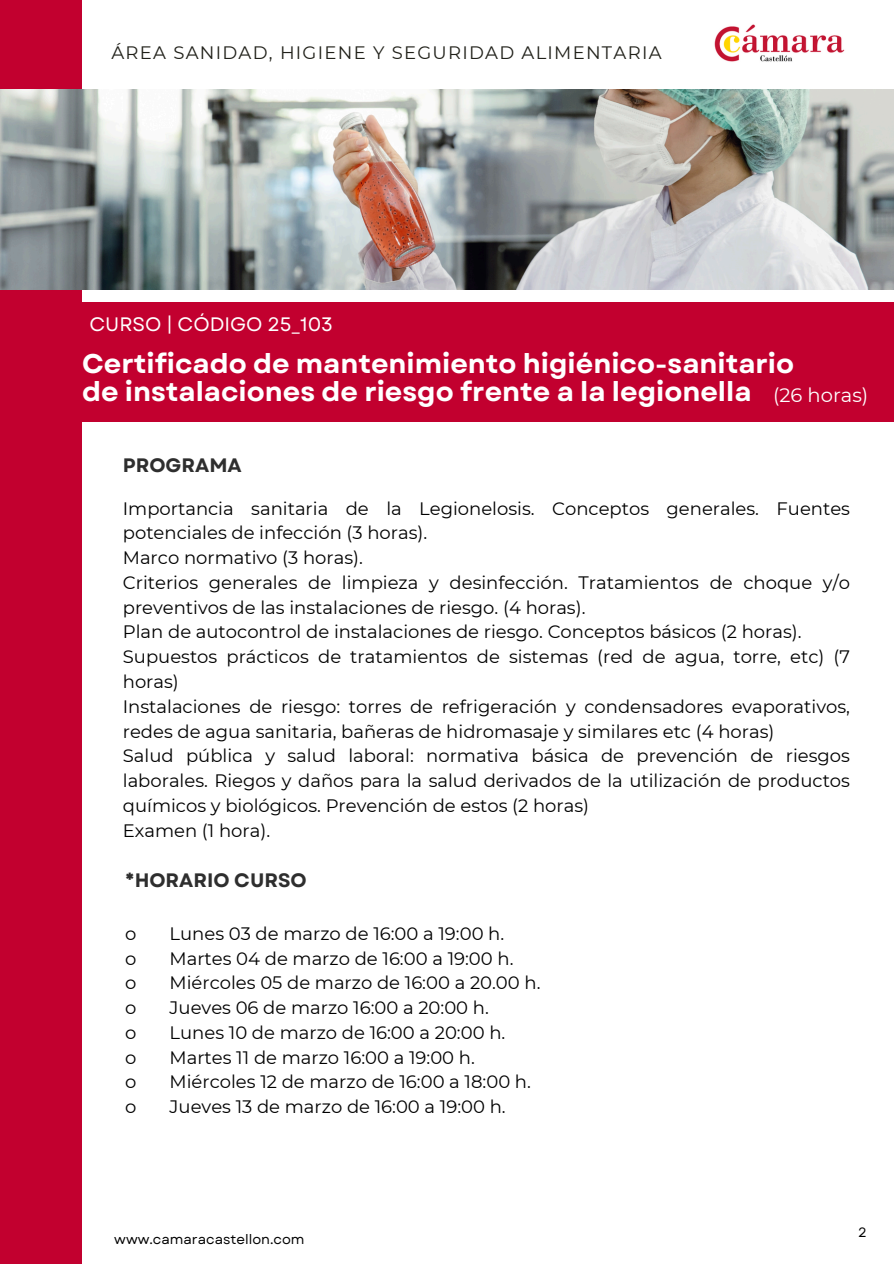
<style>
.page{position:relative;width:894px;height:1264px;background:#fff}
.page>*{position:absolute;margin:0;border:0;box-sizing:border-box;transform-origin:0 0}
.t1{font:700 27px/28.2px "Garet";color:#fff}
.t2{font:700 19.5px "Garet";color:#2e2e2e}
.t3{font:19.5px "Garet";color:#fff}
.t4{font:19.5px "Montserrat";color:#fff}
.t5{font:18px/24.8px "Montserrat";color:#000}
.t6{font:18px "Montserrat";letter-spacing:.07em;color:#21211a}
.t7{font:13.5px "Garet";color:#000}
</style>
<div class="page">
<div style="left:0;top:0;width:82px;height:1263px;background:#c2002f"></div>
<img style="left:714px;top:24px;width:131px;height:38px">
<img style="left:0;top:89px;width:893px;height:201px">
<div style="left:0;top:302px;width:893px;height:120px;background:#c2002f"></div>
<h3 class="t6" style="left:111px;top:42px;width:551px">ÁREA SANIDAD, HIGIENE Y SEGURIDAD ALIMENTARIA</h3>
<h1 class="t3" style="left:89px;top:310px;width:245px">CURSO | CÓDIGO 25_103</h1>
<p class="t1" style="left:82px;top:349px;width:713px">Certificado de mantenimiento higiénico-sanitario de instalaciones de riesgo frente a la legionella</p>
<h4 class="t4" style="left:773px;top:383px;width:97px">(26 horas)</h4>
<p class="t2" style="left:123px;top:451px;width:120px">PROGRAMA</p>
<h3 class="t5" style="left:123px;top:496px;width:728px">Importancia sanitaria de la Legionelosis. Conceptos generales. Fuentes potenciales de infección (3 horas).<br>Marco normativo (3 horas).<br>Criterios generales de limpieza y desinfección. Tratamientos de choque y/o preventivos de las instalaciones de riesgo. (4 horas).<br>Plan de autocontrol de instalaciones de riesgo. Conceptos básicos (2 horas).<br>Supuestos prácticos de tratamientos de sistemas (red de agua, torre, etc) (7 horas)<br>Instalaciones de riesgo: torres de refrigeración y condensadores evaporativos, redes de agua sanitaria, bañeras de hidromasaje y similares etc (4 horas)<br>Salud pública y salud laboral: normativa básica de prevención de riesgos laborales. Riegos y daños para la salud derivados de la utilización de productos químicos y biológicos. Prevención de estos (2 horas)<br>Examen (1 hora).</h3>
<h2 class="t2" style="left:125px;top:866px;width:183px">*HORARIO CURSO</h2>
<h4 class="t5" style="left:125px;top:921px;width:13px">o</h4>
<h4 class="t5" style="left:169px;top:921px;width:336px">Lunes 03 de marzo de 16:00 a 19:00 h.</h4>
<h4 class="t5" style="left:125px;top:945px;width:13px">o</h4>
<h4 class="t5" style="left:169px;top:945px;width:345px">Martes 04 de marzo de 16:00 a 19:00 h.</h4>
<h4 class="t5" style="left:125px;top:970px;width:13px">o</h4>
<h4 class="t5" style="left:169px;top:970px;width:372px">Miércoles 05 de marzo de 16:00 a 20.00 h.</h4>
<h4 class="t5" style="left:125px;top:995px;width:13px">o</h4>
<h4 class="t5" style="left:169px;top:995px;width:321px">Jueves 06 de marzo 16:00 a 20:00 h.</h4>
<h4 class="t5" style="left:125px;top:1020px;width:13px">o</h4>
<h4 class="t5" style="left:169px;top:1020px;width:337px">Lunes 10 de marzo de 16:00 a 20:00 h.</h4>
<h4 class="t5" style="left:125px;top:1044px;width:13px">o</h4>
<h4 class="t5" style="left:169px;top:1044px;width:307px">Martes 11 de marzo 16:00 a 19:00 h.</h4>
<h4 class="t5" style="left:125px;top:1069px;width:13px">o</h4>
<h4 class="t5" style="left:169px;top:1069px;width:363px">Miércoles 12 de marzo de 16:00 a 18:00 h.</h4>
<h4 class="t5" style="left:125px;top:1094px;width:13px">o</h4>
<h4 class="t5" style="left:169px;top:1094px;width:337px">Jueves 13 de marzo de 16:00 a 19:00 h.</h4>
<h4 class="t7" style="left:114px;top:1229px;width:192px">www.camaracastellon.com</h4>
<h2 class="t7" style="left:858px;top:1222px;width:10px">2</h2>
</div>
